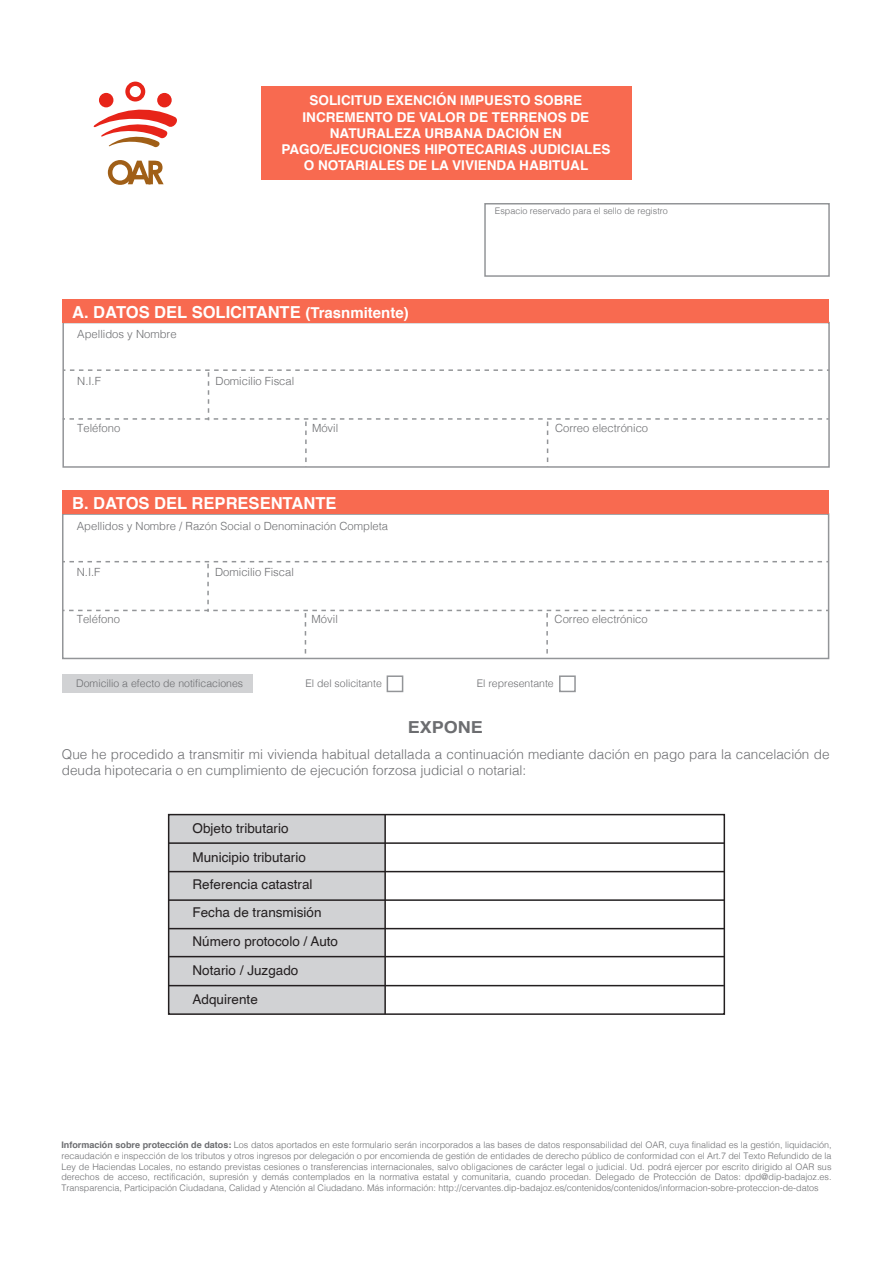
<style>
.page{position:relative;width:893px;height:1263px;background:#fff}
.page>*{position:absolute;margin:0;border:0;box-sizing:border-box;transform-origin:0 0}
.t1{font:700 16.5px "Helvetica";color:#fff}
.t2{font:700 16.5px "Helvetica";color:#6c6d70;scale:1.09 1}
.t3{font:300 13.5px/16.2px "Helvetica";color:#6c6d70}
.t4{font:700 13.5px/16.2px "Helvetica";color:#fff;text-align:center}
.t5{font:13.5px/28.8px "Helvetica";color:#231f20}
.t6{font:300 11.25px "Helvetica";color:#6c6d70}
.t7{font:300 10.5px "Helvetica";color:#6c6d70}
.t8{font:300 9px/10.8px "Helvetica";color:#6c6d70;text-align:justify}
.s1{font-size:15px}
.s2{font-weight:700}
</style>
<div class="page">
<div style="left:62px;top:675px;width:191px;height:18px;background:#d1d2d4"></div>
<svg style="left:108px;top:160px;width:56px;height:25px"></svg>
<svg style="left:93px;top:105px;width:84px;height:43px"></svg>
<svg style="left:125px;top:82px;width:20px;height:20px"></svg>
<div style="left:99px;top:93px;width:14px;height:14px;background:#e72419;border-radius:50%"></div>
<div style="left:157px;top:93px;width:15px;height:14px;background:#e72419;border-radius:50%"></div>
<div style="left:130px;top:86px;width:11px;height:11px;background:#fff;border-radius:50%"></div>
<div style="left:261px;top:86px;width:371px;height:94px;background:#f86a50"></div>
<div style="left:62px;top:322px;width:768px;height:146px;border:2px solid #939598"></div>
<svg style="left:63px;top:369px;width:766px;height:98px"></svg>
<div style="left:62px;top:513px;width:767px;height:146px;border:2px solid #939598"></div>
<svg style="left:62px;top:561px;width:767px;height:97px"></svg>
<div style="left:62px;top:299px;width:767px;height:24px;background:#f86a50"></div>
<div style="left:62px;top:490px;width:767px;height:24px;background:#f86a50"></div>
<div style="left:387px;top:675px;width:16px;height:17px;border:2px solid #939598"></div>
<div style="left:559px;top:675px;width:17px;height:17px;border:2px solid #939598"></div>
<div style="left:484px;top:203px;width:346px;height:74px;border:2px solid #939598"></div>
<div style="left:169px;top:815px;width:216px;height:28px;background:#d1d2d4"></div>
<div style="left:169px;top:843px;width:216px;height:29px;background:#d1d2d4"></div>
<div style="left:169px;top:872px;width:216px;height:28px;background:#d1d2d4"></div>
<div style="left:169px;top:900px;width:216px;height:29px;background:#d1d2d4"></div>
<div style="left:169px;top:929px;width:216px;height:28px;background:#d1d2d4"></div>
<div style="left:169px;top:957px;width:216px;height:29px;background:#d1d2d4"></div>
<div style="left:169px;top:986px;width:216px;height:28px;background:#d1d2d4"></div>
<div style="left:168px;top:814px;width:557px;height:201px;border:2px solid #231f20"></div>
<hr style="left:169px;top:842px;width:555px;height:2px;background:#231f20">
<hr style="left:169px;top:871px;width:556px;height:1px;background:#231f20">
<hr style="left:169px;top:899px;width:556px;height:2px;background:#231f20">
<hr style="left:169px;top:928px;width:556px;height:1px;background:#231f20">
<hr style="left:169px;top:956px;width:556px;height:1px;background:#231f20">
<hr style="left:168px;top:985px;width:556px;height:1px;background:#231f20">
<hr style="left:384px;top:815px;width:2px;height:199px;background:#231f20">
<h2 class="t4" style="left:281px;top:93px;width:331px">SOLICITUD EXENCIÓN IMPUESTO SOBRE INCREMENTO DE VALOR DE TERRENOS DE NATURALEZA URBANA DACIÓN EN PAGO/EJECUCIONES HIPOTECARIAS JUDICIALES O NOTARIALES DE LA VIVIENDA HABITUAL</h2>
<h1 class="t1" style="left:72px;top:299px;width:338px">A. DATOS DEL SOLICITANTE <span class="s1">(Trasnmitente)</span></h1>
<p class="t8" style="left:495px;top:205px;width:175px">Espacio reservado para el sello de registro</p>
<p class="t6" style="left:77px;top:325px;width:101px">Apellidos y Nombre</p>
<p class="t6" style="left:77px;top:371px;width:25px">N.I.F</p>
<p class="t6" style="left:216px;top:371px;width:80px">Domicilio Fiscal</p>
<p class="t6" style="left:77px;top:418px;width:45px">Teléfono</p>
<p class="t6" style="left:312px;top:418px;width:28px">Móvil</p>
<p class="t6" style="left:555px;top:418px;width:95px">Correo electrónico</p>
<h1 class="t1" style="left:72px;top:490px;width:266px">B. DATOS DEL REPRESENTANTE</h1>
<p class="t6" style="left:77px;top:516px;width:313px">Apellidos y Nombre / Razón Social o Denominación Completa</p>
<p class="t6" style="left:77px;top:563px;width:25px">N.I.F</p>
<p class="t6" style="left:215px;top:563px;width:80px">Domicilio Fiscal</p>
<p class="t6" style="left:77px;top:610px;width:45px">Teléfono</p>
<p class="t6" style="left:312px;top:610px;width:28px">Móvil</p>
<p class="t6" style="left:555px;top:610px;width:95px">Correo electrónico</p>
<p class="t7" style="left:76px;top:675px;width:168px">Domicilio a efecto de notificaciones</p>
<p class="t7" style="left:305px;top:675px;width:78px">El del solicitante</p>
<p class="t7" style="left:477px;top:675px;width:79px">El representante</p>
<h1 class="t2" style="left:408px;top:714px;width:70px">EXPONE</h1>
<h2 class="t3" style="left:62px;top:745px;width:769px">Que he procedido a transmitir mi vivienda habitual detallada a continuación mediante dación en pago para la cancelación de deuda hipotecaria o en cumplimiento de ejecución forzosa judicial o notarial:</h2>
<h2 class="t5" style="left:193px;top:813px;width:115px">Objeto tributario<br>Municipio tributario</h2>
<h2 class="t5" style="left:193px;top:869px;width:147px">Referencia catastral<br>Fecha de transmisión<br>Número protocolo / Auto<br>Notario / Juzgado<br>Adquirente</h2>
<p class="t8" style="left:61px;top:1139px;width:772px"><span class="s2">Información sobre protección de datos:</span> Los datos aportados en este formulario serán incorporados a las bases de datos responsabilidad del OAR, cuya finalidad es la gestión, liquidación, recaudación e inspección de los tributos y otros ingresos por delegación o por encomienda de gestión de entidades de derecho público de conformidad con el Art.7 del Texto Refundido de la Ley de Haciendas Locales, no estando previstas cesiones o transferencias internacionales, salvo obligaciones de carácter legal o judicial. Ud. podrá ejercer por escrito dirigido al OAR sus derechos de acceso, rectificación, supresión y demás contemplados en la normativa estatal y comunitaria, cuando procedan. Delegado de Protección de Datos: dpd@dip-badajoz.es.<br>Transparencia, Participación Ciudadana, Calidad y Atención al Ciudadano. Más información: http://cervantes.dip-badajoz.es/contenidos/contenidos/informacion-sobre-proteccion-de-datos</p>
</div>
